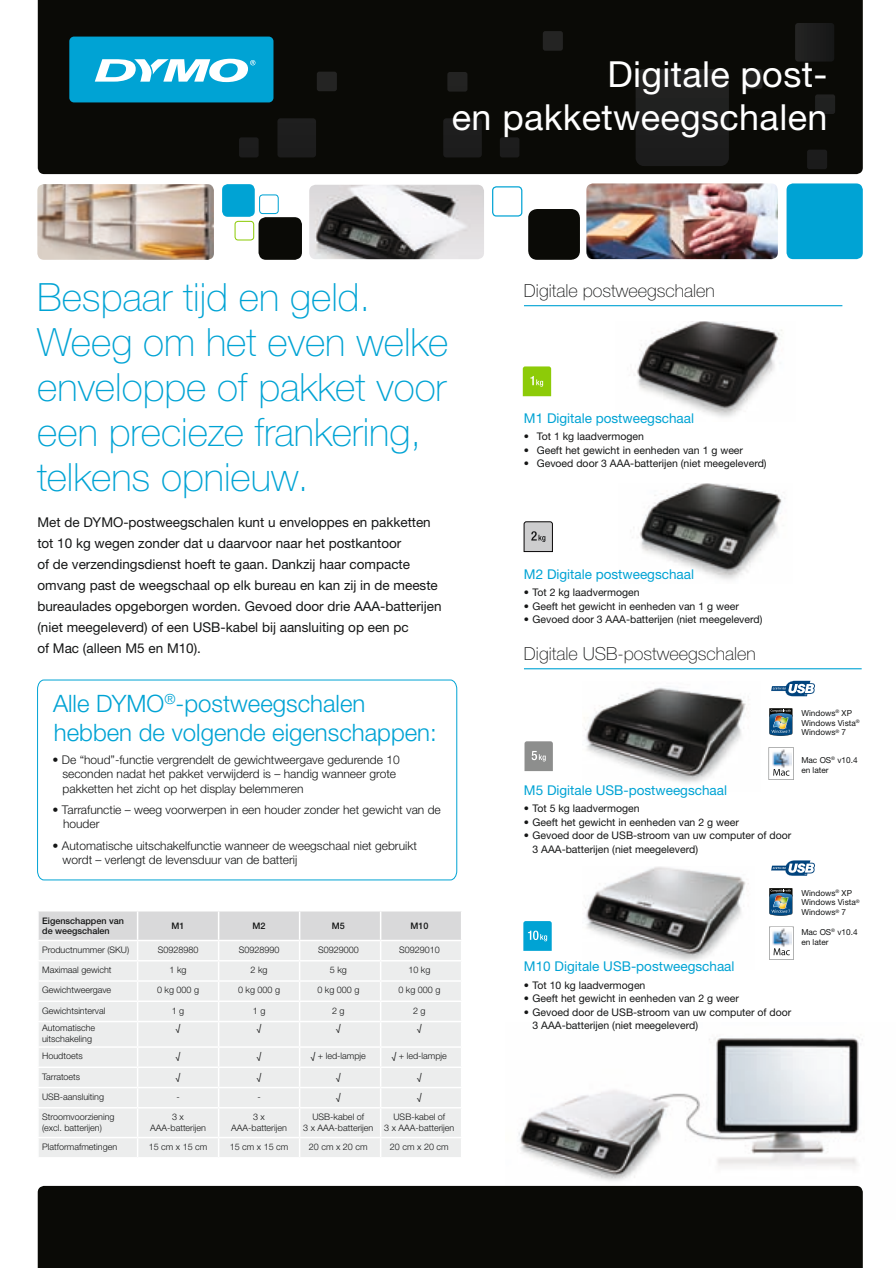
<style>
.page{position:relative;width:896px;height:1268px;background:#fff}
.page>*{position:absolute;margin:0;border:0;box-sizing:border-box;transform-origin:0 0}
.t1{font:100 39px/45px "Helvetica Neue LTW1 G";color:#00a3d4}
.t2{font:36px/43.2px "Helvetica Neue LTW1 G";letter-spacing:.01em;color:#fff;text-align:right}
.t3{font:300 24px/28.8px "Helvetica Neue LTW1 G";color:#00a3d4}
.t4{font:100 18px "Helvetica Neue LTW1 G";color:#151616}
.t5{font:13.5px/21px "Helvetica Neue LTW1 G";color:#151616}
.t6{font:13.5px "Helvetica Neue LTW1 G";color:#00a3d4}
.t7{font:300 12px/14.4px "Helvetica Neue LTW1 G";color:#151616}
.t8{font:10.5px/13.5px "Helvetica Neue LTW1 G";color:#151616}
.t9{font:300 9px/10.5px "Helvetica Neue LTW1 G";color:#151616;text-align:center}
.t10{font:500 9px/10.5px "Helvetica Neue LTW1 G";color:#151616}
.t11{font:8.25px/9.9px "Helvetica Neue LTW1 G";color:#151616}
</style>
<div class="page">
<img style="left:506px;top:1034px;width:357px;height:152px">
<div style="left:38px;top:1186px;width:825px;height:82px;background:#0a0a06"></div>
<div style="left:38px;top:0;width:825px;height:174px;background:#0a0a06"></div>
<div style="left:635px;top:69px;width:94px;height:97px;background:#1f1f1f"></div>
<svg style="left:447px;top:72px;width:20px;height:20px"></svg>
<svg style="left:742px;top:69px;width:20px;height:20px"></svg>
<svg style="left:543px;top:31px;width:20px;height:20px"></svg>
<svg style="left:815px;top:94px;width:20px;height:20px"></svg>
<div style="left:277px;top:118px;width:39px;height:39px;background:#1d1d1d"></div>
<div style="left:443px;top:118px;width:39px;height:39px;background:#1d1d1d"></div>
<svg style="left:239px;top:137px;width:20px;height:20px"></svg>
<svg style="left:500px;top:137px;width:19px;height:20px"></svg>
<svg style="left:807px;top:150px;width:20px;height:19px"></svg>
<div style="left:795px;top:23px;width:39px;height:39px;background:#1d1d1d"></div>
<svg style="left:317px;top:72px;width:20px;height:19px"></svg>
<img style="left:309px;top:185px;width:175px;height:74px">
<img style="left:586px;top:183px;width:192px;height:76px">
<img style="left:37px;top:184px;width:177px;height:76px">
<div style="left:786px;top:183px;width:77px;height:76px;background:#00a3d4;border-radius:7px"></div>
<div style="left:222px;top:184px;width:33px;height:33px;background:#00a3d4;border-radius:6px"></div>
<div style="left:258px;top:217px;width:44px;height:43px;background:#0a0a06;border-radius:8px"></div>
<div style="left:259px;top:194px;width:20px;height:20px;border:1px solid #00a3d4;border-radius:3px"></div>
<div style="left:235px;top:221px;width:19px;height:19px;border:1px solid #8dcb08;border-radius:3px"></div>
<div style="left:528px;top:209px;width:52px;height:51px;background:#0a0a06;border-radius:9px"></div>
<div style="left:492px;top:186px;width:30px;height:31px;border:1px solid #00a3d4;border-radius:4px"></div>
<img style="left:584px;top:687px;width:163px;height:96px">
<img style="left:585px;top:867px;width:164px;height:94px">
<img style="left:633px;top:484px;width:152px;height:96px">
<img style="left:634px;top:321px;width:149px;height:96px">
<svg style="left:523px;top:366px;width:28px;height:30px"></svg>
<svg style="left:524px;top:521px;width:29px;height:31px"></svg>
<svg style="left:524px;top:741px;width:29px;height:30px"></svg>
<svg style="left:523px;top:921px;width:29px;height:30px"></svg>
<svg style="left:769px;top:708px;width:23px;height:28px"></svg>
<svg style="left:769px;top:888px;width:23px;height:28px"></svg>
<svg style="left:771px;top:681px;width:44px;height:15px"></svg>
<svg style="left:771px;top:860px;width:44px;height:16px"></svg>
<svg style="left:769px;top:747px;width:24px;height:33px"></svg>
<img style="left:771px;top:748px;width:20px;height:20px">
<svg style="left:769px;top:927px;width:25px;height:32px"></svg>
<img style="left:771px;top:927px;width:21px;height:21px">
<svg style="left:37px;top:679px;width:420px;height:202px"></svg>
<svg style="left:38px;top:911px;width:423px;height:246px;background:#ebecec"></svg>
<hr style="left:524px;top:305px;width:318px;height:1px;background:#00a3d4">
<hr style="left:524px;top:668px;width:338px;height:1px;background:#00a3d4">
<div style="left:69px;top:37px;width:204px;height:65px;background:#00a3d4;border-radius:5px"></div>
<svg style="left:95px;top:59px;width:160px;height:23px"></svg>
<h2 class="t2" style="left:452px;top:52px;width:377px">Digitale post-<br>en pakketweegschalen</h2>
<h1 class="t1" style="left:37px;top:275px;width:413px">Bespaar tijd en geld.<br>Weeg om het even welke enveloppe of pakket voor een precieze frankering, telkens opnieuw.</h1>
<p class="t5" style="left:37px;top:512px;width:406px">Met de DYMO-postweegschalen kunt u enveloppes en pakketten tot 10 kg wegen zonder dat u daarvoor naar het postkantoor<br>of de verzendingsdienst hoeft te gaan. Dankzij haar compacte omvang past de weegschaal op elk bureau en kan zij in de meeste bureaulades opgeborgen worden. Gevoed door drie AAA-batterijen (niet meegeleverd) of een USB-kabel bij aansluiting op een pc<br>of Mac (alleen M5 en M10).</p>
<h3 class="t3" style="left:53px;top:689px;width:385px">Alle DYMO<sup>®</sup>-postweegschalen hebben de volgende eigenschappen:</h3>
<p class="t7" style="left:62px;top:752px;width:339px;text-indent:-10px">• De “houd”-functie vergrendelt de gewichtweergave gedurende 10 seconden nadat het pakket verwijderd is – handig wanneer grote pakketten het zicht op het display belemmeren</p>
<p class="t7" style="left:63px;top:802px;width:379px;text-indent:-10px">• Tarrafunctie – weeg voorwerpen in een houder zonder het gewicht van de houder</p>
<p class="t7" style="left:63px;top:838px;width:356px;text-indent:-10px">• Automatische uitschakelfunctie wanneer de weegschaal niet gebruikt wordt – verlengt de levensduur van de batterij</p>
<p class="t10" style="left:42px;top:915px;width:83px">Eigenschappen van de weegschalen</p>
<p class="t10" style="left:172px;top:920px;width:15px">M1</p>
<p class="t10" style="left:253px;top:920px;width:15px">M2</p>
<p class="t10" style="left:332px;top:920px;width:15px">M5</p>
<p class="t10" style="left:410px;top:920px;width:20px">M10</p>
<p class="t9" style="left:42px;top:944px;width:89px">Productnummer (SKU)</p>
<p class="t9" style="left:158px;top:944px;width:42px">S0928980</p>
<p class="t9" style="left:239px;top:944px;width:42px">S0928990</p>
<p class="t9" style="left:318px;top:944px;width:42px">S0929000</p>
<p class="t9" style="left:399px;top:944px;width:42px">S0929010</p>
<p class="t9" style="left:42px;top:965px;width:71px">Maximaal gewicht</p>
<p class="t9" style="left:170px;top:965px;width:19px">1 kg</p>
<p class="t9" style="left:251px;top:965px;width:19px">2 kg</p>
<p class="t9" style="left:330px;top:965px;width:19px">5 kg</p>
<p class="t9" style="left:408px;top:965px;width:24px">10 kg</p>
<p class="t9" style="left:42px;top:985px;width:71px">Gewichtweergave</p>
<p class="t9" style="left:157px;top:985px;width:44px">0 kg 000 g</p>
<p class="t9" style="left:238px;top:985px;width:44px">0 kg 000 g</p>
<p class="t9" style="left:317px;top:985px;width:44px">0 kg 000 g</p>
<p class="t9" style="left:398px;top:985px;width:44px">0 kg 000 g</p>
<p class="t9" style="left:42px;top:1005px;width:65px">Gewichtsinterval</p>
<p class="t9" style="left:172px;top:1005px;width:14px">1 g</p>
<p class="t9" style="left:253px;top:1005px;width:14px">1 g</p>
<p class="t9" style="left:332px;top:1005px;width:14px">2 g</p>
<p class="t9" style="left:413px;top:1005px;width:14px">2 g</p>
<p class="t9" style="left:42px;top:1023px;width:55px;text-align:left">Automatische uitschakeling</p>
<p class="t9" style="left:176px;top:1023px;width:6px">√</p>
<p class="t9" style="left:257px;top:1023px;width:6px">√</p>
<p class="t9" style="left:336px;top:1023px;width:6px">√</p>
<p class="t9" style="left:417px;top:1023px;width:6px">√</p>
<p class="t9" style="left:42px;top:1051px;width:42px">Houdtoets</p>
<p class="t9" style="left:176px;top:1051px;width:6px">√</p>
<p class="t9" style="left:257px;top:1051px;width:6px">√</p>
<p class="t9" style="left:311px;top:1051px;width:57px">√ + led-lampje</p>
<p class="t9" style="left:392px;top:1051px;width:57px">√ + led-lampje</p>
<p class="t9" style="left:42px;top:1071px;width:40px">Tarratoets</p>
<p class="t9" style="left:176px;top:1071px;width:6px">√</p>
<p class="t9" style="left:257px;top:1071px;width:6px">√</p>
<p class="t9" style="left:336px;top:1071px;width:6px">√</p>
<p class="t9" style="left:417px;top:1071px;width:6px">√</p>
<p class="t9" style="left:42px;top:1091px;width:64px">USB-aansluiting</p>
<p class="t9" style="left:176px;top:1091px;width:5px">-</p>
<p class="t9" style="left:257px;top:1091px;width:5px">-</p>
<p class="t9" style="left:336px;top:1091px;width:6px">√</p>
<p class="t9" style="left:417px;top:1091px;width:6px">√</p>
<p class="t9" style="left:42px;top:1112px;width:74px;text-align:left">Stroomvoorziening (excl. batterijen)</p>
<p class="t9" style="left:150px;top:1112px;width:57px">3 x<br>AAA-batterijen</p>
<p class="t9" style="left:231px;top:1112px;width:57px">3 x<br>AAA-batterijen</p>
<p class="t9" style="left:303px;top:1112px;width:72px">USB-kabel of<br>3 x AAA-batterijen</p>
<p class="t9" style="left:384px;top:1112px;width:72px">USB-kabel of<br>3 x AAA-batterijen</p>
<p class="t9" style="left:42px;top:1141px;width:77px">Platformafmetingen</p>
<p class="t9" style="left:149px;top:1141px;width:60px">15 cm x 15 cm</p>
<p class="t9" style="left:230px;top:1141px;width:60px">15 cm x 15 cm</p>
<p class="t9" style="left:309px;top:1141px;width:60px">20 cm x 20 cm</p>
<p class="t9" style="left:390px;top:1141px;width:60px">20 cm x 20 cm</p>
<h3 class="t4" style="left:524px;top:280px;width:192px">Digitale postweegschalen</h3>
<p class="t6" style="left:524px;top:410px;width:172px">M1 Digitale postweegschaal</p>
<p class="t8" style="left:524px;top:430px;width:121px">• Tot 1 kg laadvermogen</p>
<p class="t8" style="left:524px;top:443px;width:221px">• Geeft het gewicht in eenheden van 1 g weer</p>
<p class="t8" style="left:524px;top:457px;width:244px">• Gevoed door 3 AAA-batterijen (niet meegeleverd)</p>
<p class="t6" style="left:524px;top:565px;width:172px">M2 Digitale postweegschaal</p>
<p class="t8" style="left:524px;top:586px;width:117px">• Tot 2 kg laadvermogen</p>
<p class="t8" style="left:524px;top:599px;width:216px">• Geeft het gewicht in eenheden van 1 g weer</p>
<p class="t8" style="left:524px;top:613px;width:240px">• Gevoed door 3 AAA-batterijen (niet meegeleverd)</p>
<h3 class="t4" style="left:524px;top:643px;width:233px">Digitale USB-postweegschalen</h3>
<p class="t6" style="left:524px;top:781px;width:204px">M5 Digitale USB-postweegschaal</p>
<p class="t8" style="left:524px;top:802px;width:117px">• Tot 5 kg laadvermogen</p>
<p class="t8" style="left:524px;top:815px;width:216px">• Geeft het gewicht in eenheden van 2 g weer</p>
<p class="t8" style="left:532px;top:829px;width:260px;text-indent:-9px">• Gevoed door de USB-stroom van uw computer of door<br>3 AAA-batterijen (niet meegeleverd)</p>
<p class="t11" style="left:801px;top:708px;width:60px">Windows<sup>®</sup> XP<br>Windows Vista<sup>®<br></sup>Windows<sup>®</sup> 7</p>
<p class="t11" style="left:801px;top:755px;width:58px">Mac OS<sup>®</sup> v10.4 en later</p>
<p class="t6" style="left:524px;top:958px;width:212px">M10 Digitale USB-postweegschaal</p>
<p class="t8" style="left:524px;top:978px;width:123px">• Tot 10 kg laadvermogen</p>
<p class="t8" style="left:524px;top:991px;width:216px">• Geeft het gewicht in eenheden van 2 g weer</p>
<p class="t8" style="left:532px;top:1005px;width:260px;text-indent:-9px">• Gevoed door de USB-stroom van uw computer of door<br>3 AAA-batterijen (niet meegeleverd)</p>
<p class="t11" style="left:801px;top:887px;width:60px">Windows<sup>®</sup> XP<br>Windows Vista<sup>®<br></sup>Windows<sup>®</sup> 7</p>
<p class="t11" style="left:801px;top:927px;width:58px">Mac OS<sup>®</sup> v10.4 en later</p>
</div>
